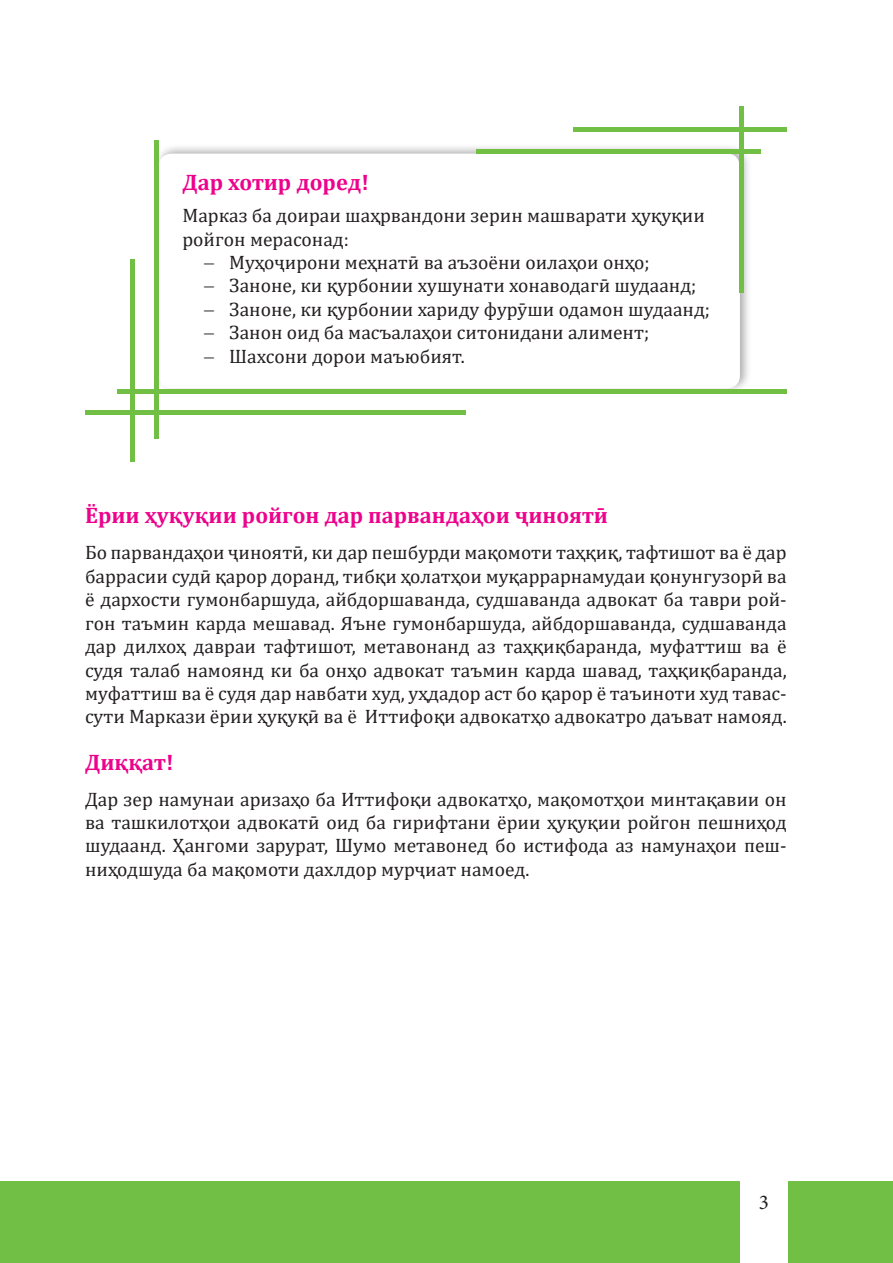
<style>
.page{position:relative;width:893px;height:1263px;background:#fff}
.page>*{position:absolute;margin:0;border:0;box-sizing:border-box;transform-origin:0 0}
.t1{font:700 22.5px "Cambria";color:#ed028c}
.t2{font:21px "Minion Pro";color:#231f20}
.t3{font:19.5px/23.4px "Cambria";color:#231f20;text-align:justify}
</style>
<div class="page">
<div style="left:0;top:1181px;width:893px;height:82px;background:#71bf44"></div>
<div style="left:740px;top:1168px;width:47px;height:95px;background:#fff"></div>
<svg style="left:85px;top:106px;width:702px;height:356px"></svg>
<p class="t1" style="left:182px;top:167px;width:188px">Дар хотир доред!</p>
<p class="t3" style="left:182px;top:204px;width:524px">Марказ ба доираи шаҳрвандони зерин машварати ҳуқуқии</p>
<p class="t3" style="left:182px;top:227px;width:168px">ройгон мерасонад:</p>
<p class="t3" style="left:204px;top:251px;width:447px">− Муҳоҷирони меҳнатӣ ва аъзоёни оилаҳои онҳо;</p>
<p class="t3" style="left:204px;top:274px;width:494px">− Заноне, ки қурбонии хушунати хонаводагӣ шудаанд;</p>
<p class="t3" style="left:204px;top:297px;width:508px">− Заноне, ки қурбонии хариду фурӯши одамон шудаанд;</p>
<p class="t3" style="left:204px;top:321px;width:447px">− Занон оид ба масъалаҳои ситонидани алимент;</p>
<p class="t3" style="left:204px;top:344px;width:263px">− Шахсони дорои маъюбият.</p>
<p class="t1" style="left:85px;top:500px;width:524px">Ёрии ҳуқуқии ройгон дар парвандаҳои ҷиноятӣ</p>
<p class="t3" style="left:85px;top:541px;width:703px">Бо парвандаҳои ҷиноятӣ, ки дар пешбурди мақомоти таҳқиқ, тафтишот ва ё дар баррасии судӣ қарор доранд, тибқи ҳолатҳои муқаррарнамудаи қонунгузорӣ ва ё дархости гумонбаршуда, айбдоршаванда, судшаванда адвокат ба таври рой&shy;гон таъмин карда мешавад. Яъне гумонбаршуда, айбдоршаванда, судшаванда дар дилхоҳ давраи тафтишот, метавонанд аз таҳқиқбаранда, муфаттиш ва ё судя талаб намоянд ки ба онҳо адвокат таъмин карда шавад, таҳқиқбаранда, муфаттиш ва ё судя дар навбати худ, уҳдадор аст бо қарор ё таъиноти худ тавас&shy;сути Маркази ёрии ҳуқуқӣ ва ё Иттифоқи адвокатҳо адвокатро даъват намояд.</p>
<p class="t1" style="left:85px;top:746px;width:90px">Диққат!</p>
<p class="t3" style="left:85px;top:787px;width:703px">Дар зер намунаи аризаҳо ба Иттифоқи адвокатҳо, мақомотҳои минтақавии он ва ташкилотҳои адвокатӣ оид ба гирифтани ёрии ҳуқуқии ройгон пешниҳод шудаанд. Ҳангоми зарурат, Шумо метавонед бо истифода аз намунаҳои пеш&shy;ниҳодшуда ба мақомоти дахлдор мурҷиат намоед.</p>
<p class="t2" style="left:759px;top:1188px;width:12px">3</p>
</div>
